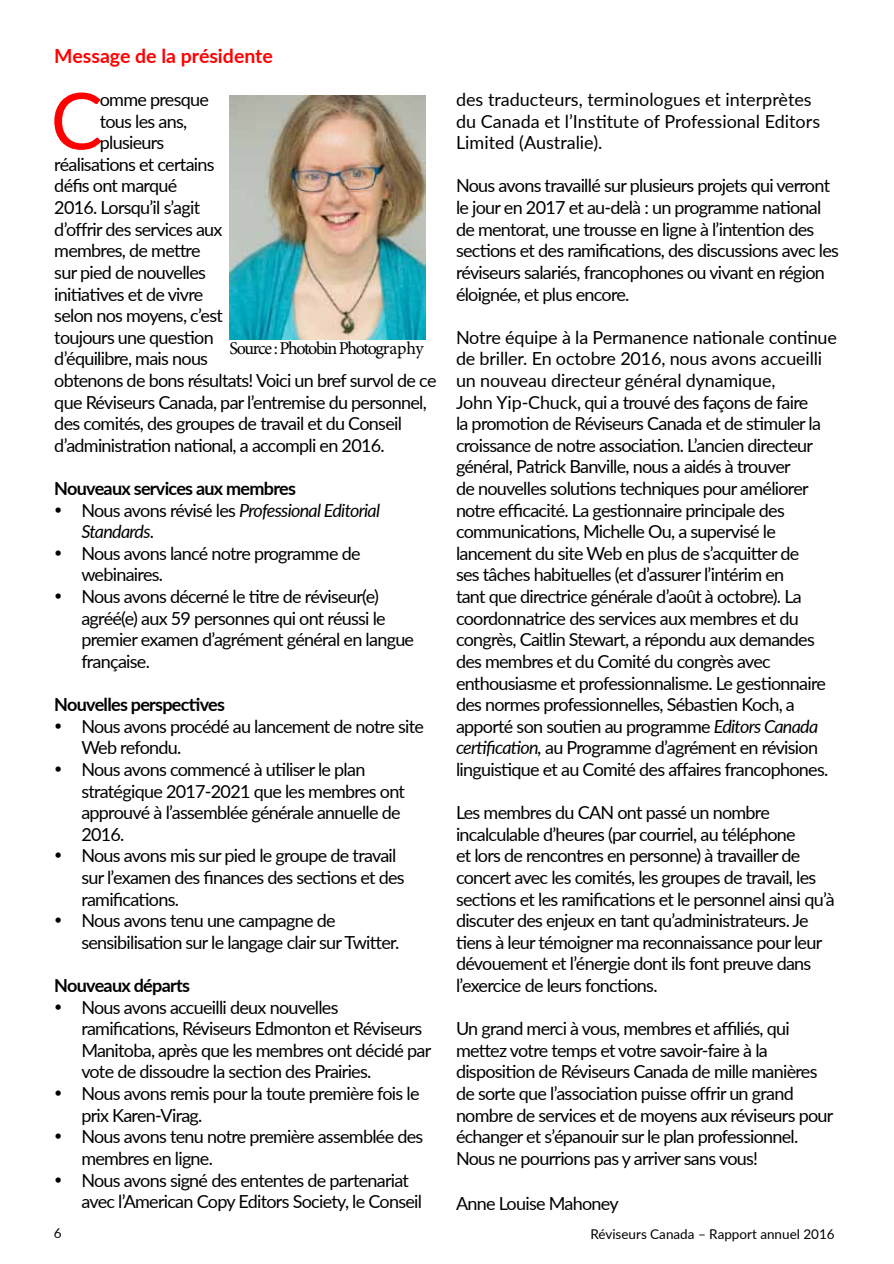
<style>
.page{position:relative;width:894px;height:1264px;background:#fff}
.page>*{position:absolute;margin:0;border:0;box-sizing:border-box;transform-origin:0 0}
.t1{font:78.3px "Lato";color:#f00}
.t2{font:700 19.5px "Lato";color:#f00}
.t3{font:18px/21.6px "Lato";letter-spacing:-.04em;color:#000}
.t4{font:18px/21.6px "Lato";color:#000}
.t5{font:700 18px "Lato";letter-spacing:-.04em;color:#000}
.t6{font:italic 18px/21.6px "Lato";letter-spacing:-.04em;color:#000}
.t7{font:18px "Minion Pro";letter-spacing:-.075em;color:#000}
.t8{font:13.5px "Lato";color:#000}
.s1{font-style:normal}
.s2{font-style:italic}
</style>
<div class="page">
<img style="left:229px;top:95px;width:197px;height:245px">
<p class="t2" style="left:54px;top:41px;width:220px">Message de la présidente</p>
<h1 class="t1" style="left:51px;top:65px;width:54px">C</h1>
<p class="t3" style="left:100px;top:88px;width:111px">omme presque</p>
<p class="t3" style="left:100px;top:110px;width:89px">tous les ans,</p>
<p class="t3" style="left:100px;top:131px;width:66px">plusieurs</p>
<p class="t3" style="left:54px;top:153px;width:162px">réalisations et certains</p>
<p class="t3" style="left:54px;top:174px;width:124px">défis ont marqué</p>
<p class="t3" style="left:54px;top:196px;width:147px">2016. Lorsqu’il s’agit</p>
<p class="t3" style="left:54px;top:218px;width:170px">d’offrir des services aux</p>
<p class="t3" style="left:54px;top:239px;width:148px">membres, de mettre</p>
<p class="t3" style="left:54px;top:261px;width:153px">sur pied de nouvelles</p>
<p class="t3" style="left:54px;top:282px;width:151px">initiatives et de vivre</p>
<p class="t3" style="left:54px;top:304px;width:170px">selon nos moyens, c’est</p>
<p class="t3" style="left:54px;top:326px;width:161px">toujours une question</p>
<p class="t3" style="left:54px;top:347px;width:155px">d’équilibre, mais nous</p>
<p class="t3" style="left:54px;top:369px;width:383px">obtenons de bons résultats! Voici un bref survol de ce</p>
<p class="t3" style="left:54px;top:390px;width:374px">que Réviseurs Canada, par l’entremise du personnel,</p>
<p class="t3" style="left:54px;top:412px;width:349px">des comités, des groupes de travail et du Conseil</p>
<p class="t3" style="left:54px;top:434px;width:332px">d’administration national, a accompli en 2016.</p>
<p class="t5" style="left:54px;top:475px;width:243px">Nouveaux services aux membres</p>
<p class="t6" style="left:81px;top:498px;width:300px;text-indent:-27px">• <span class="s1">Nous avons révisé les</span> Professional Editorial<br>Standards<span class="s1">.</span></p>
<p class="t3" style="left:81px;top:542px;width:281px;text-indent:-27px">• Nous avons lancé notre programme de webinaires.</p>
<p class="t3" style="left:81px;top:585px;width:334px;text-indent:-27px">• Nous avons décerné le titre de réviseur(e) agréé(e) aux 59 personnes qui ont réussi le premier examen d’agrément général en langue française.</p>
<p class="t5" style="left:54px;top:691px;width:172px">Nouvelles perspectives</p>
<p class="t3" style="left:81px;top:714px;width:344px;text-indent:-27px">• Nous avons procédé au lancement de notre site<br>Web refondu.</p>
<p class="t3" style="left:81px;top:758px;width:325px;text-indent:-27px">• Nous avons commencé à utiliser le plan stratégique 2017-2021 que les membres ont approuvé à l’assemblée générale annuelle de 2016.</p>
<p class="t3" style="left:81px;top:844px;width:325px;text-indent:-27px">• Nous avons mis sur pied le groupe de travail sur l’examen des finances des sections et des ramifications.</p>
<p class="t3" style="left:81px;top:909px;width:319px;text-indent:-27px">• Nous avons tenu une campagne de sensibilisation sur le langage clair sur Twitter.</p>
<p class="t5" style="left:54px;top:972px;width:137px">Nouveaux départs</p>
<p class="t3" style="left:81px;top:995px;width:351px;text-indent:-27px">• Nous avons accueilli deux nouvelles ramifications, Réviseurs Edmonton et Réviseurs Manitoba, après que les membres ont décidé par vote de dissoudre la section des Prairies.</p>
<p class="t3" style="left:81px;top:1082px;width:340px;text-indent:-27px">• Nous avons remis pour la toute première fois le prix Karen-Virag.</p>
<p class="t3" style="left:81px;top:1125px;width:343px;text-indent:-27px">• Nous avons tenu notre première assemblée des membres en ligne.</p>
<p class="t3" style="left:81px;top:1168px;width:342px;text-indent:-27px">• Nous avons signé des ententes de partenariat avec l’American Copy Editors Society, le Conseil</p>
<p class="t7" style="left:229px;top:336px;width:196px">Source : Photobin Photography</p>
<p class="t4" style="left:456px;top:88px;width:365px">des traducteurs, terminologues et interprètes du Canada et l’Institute of Professional Editors<br>Limited (Australie).</p>
<p class="t3" style="left:456px;top:174px;width:384px">Nous avons travaillé sur plusieurs projets qui verront le jour en 2017 et au-delà : un programme national de mentorat, une trousse en ligne à l’intention des sections et des ramifications, des discussions avec les réviseurs salariés, francophones ou vivant en région éloignée, et plus encore.</p>
<p class="t3" style="left:456px;top:326px;width:382px">Notre équipe à la Permanence nationale continue de briller. En octobre 2016, nous avons accueilli un nouveau directeur général dynamique,<br>John Yip-Chuck, qui a trouvé des façons de faire<br>la promotion de Réviseurs Canada et de stimuler la croissance de notre association. L’ancien directeur général, Patrick Banville, nous a aidés à trouver<br>de nouvelles solutions techniques pour améliorer notre efficacité. La gestionnaire principale des communications, Michelle Ou, a supervisé le lancement du site Web en plus de s’acquitter de<br>ses tâches habituelles (et d’assurer l’intérim en<br>tant que directrice générale d’août à octobre). La coordonnatrice des services aux membres et du congrès, Caitlin Stewart, a répondu aux demandes des membres et du Comité du congrès avec enthousiasme et professionnalisme. Le gestionnaire des normes professionnelles, Sébastien Koch, a apporté son soutien au programme <span class="s2">Editors Canada certification,</span> au Programme d’agrément en révision linguistique et au Comité des affaires francophones.</p>
<p class="t3" style="left:456px;top:801px;width:380px">Les membres du CAN ont passé un nombre incalculable d’heures (par courriel, au téléphone<br>et lors de rencontres en personne) à travailler de concert avec les comités, les groupes de travail, les sections et les ramifications et le personnel ainsi qu’à discuter des enjeux en tant qu’administrateurs. Je tiens à leur témoigner ma reconnaissance pour leur dévouement et l’énergie dont ils font preuve dans l’exercice de leurs fonctions.</p>
<p class="t3" style="left:456px;top:1017px;width:379px">Un grand merci à vous, membres et affiliés, qui mettez votre temps et votre savoir-faire à la disposition de Réviseurs Canada de mille manières de sorte que l’association puisse offrir un grand nombre de services et de moyens aux réviseurs pour échanger et s’épanouir sur le plan professionnel.<br>Nous ne pourrions pas y arriver sans vous!</p>
<p class="t3" style="left:456px;top:1191px;width:164px">Anne Louise Mahoney</p>
<p class="t8" style="left:54px;top:1223px;width:9px">6</p>
<p class="t8" style="left:590px;top:1224px;width:246px">Réviseurs Canada – Rapport annuel 2016</p>
</div>
